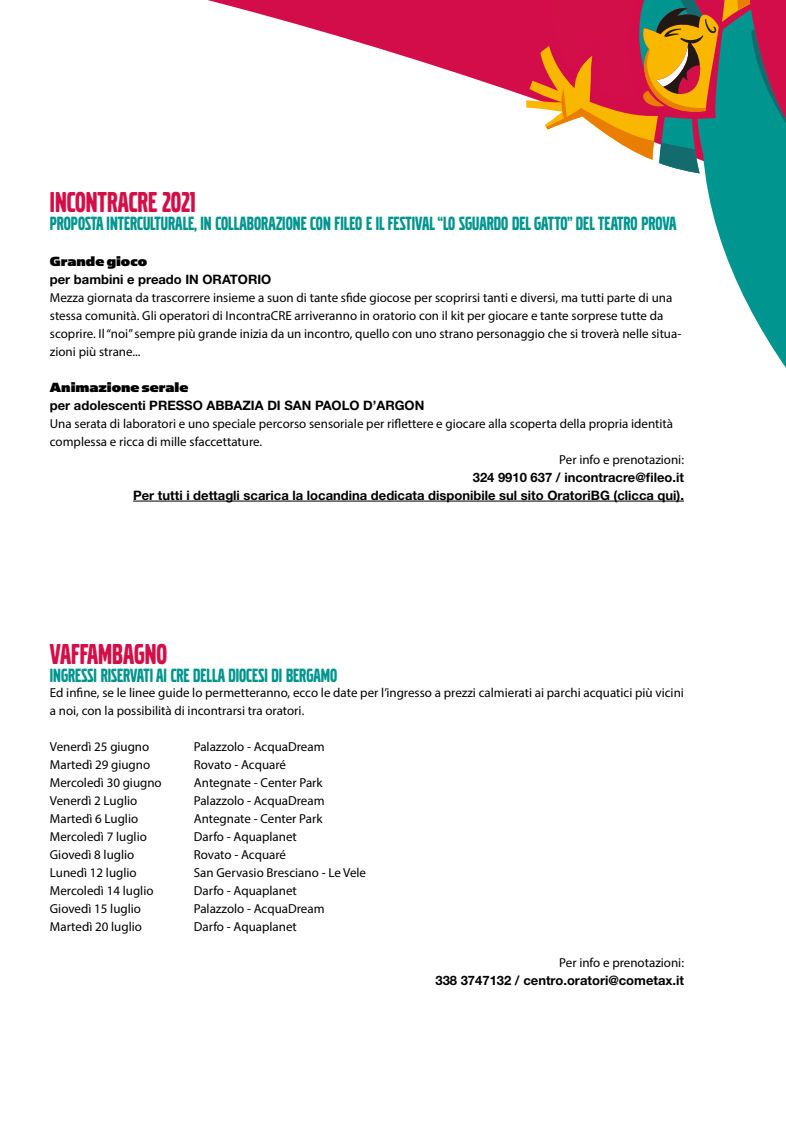
<style>
.page{position:relative;width:786px;height:1124px;background:#fff}
.page>*{position:absolute;margin:0;border:0;box-sizing:border-box;transform-origin:0 0}
.t1{font:30px "Volvo Broad Pro";color:#d30f48}
.t2{font:20px "Volvo Broad Pro";color:#00958f}
.t3{font:15px "Simian Text Gorilla";color:#000}
.t4{font:13px/18px "Myriad Pro";color:#000}
.t5{font:700 13px/18px "Helvetica Neue LT Std";color:#000;text-align:right}
</style>
<div class="page">
<svg style="left:133px;top:0;width:551px;height:502px"></svg>
<svg style="left:750px;top:309px;width:36px;height:59px;fill:#00958f"></svg>
<svg style="left:508px;top:0;width:278px;height:309px"></svg>
<hr style="left:133px;top:500px;width:551px;height:1px;background:#000">
<h1 class="t1" style="left:50px;top:188px;width:148px">INCONTRACRE 2021</h1>
<h2 class="t2" style="left:50px;top:214px;width:628px">PROPOSTA INTERCULTURALE, IN COLLABORAZIONE CON FILEO E IL FESTIVAL “LO SGUARDO DEL GATTO” DEL TEATRO PROVA</h2>
<p class="t3" style="left:50px;top:252px;width:99px">Grande gioco</p>
<p class="t5" style="left:50px;top:270px;width:223px">per bambini e preado IN ORATORIO</p>
<p class="t4" style="left:50px;top:288px;width:633px">Mezza giornata da trascorrere insieme a suon di tante sfide giocose per scoprirsi tanti e diversi, ma tutti parte di una stessa comunità. Gli operatori di IncontraCRE arriveranno in oratorio con il kit per giocare e tante sorprese tutte da scoprire. Il “noi” sempre più grande inizia da un incontro, quello con uno strano personaggio che si troverà nelle situa&shy;zioni più strane...</p>
<p class="t3" style="left:50px;top:378px;width:140px">Animazione serale</p>
<p class="t5" style="left:50px;top:396px;width:376px">per adolescenti PRESSO ABBAZIA DI SAN PAOLO D’ARGON</p>
<p class="t4" style="left:50px;top:414px;width:625px">Una serata di laboratori e uno speciale percorso sensoriale per riflettere e giocare alla scoperta della propria identità</p>
<p class="t4" style="left:50px;top:432px;width:214px">complessa e ricca di mille sfaccettature.</p>
<p class="t4" style="left:559px;top:450px;width:126px">Per info e prenotazioni:</p>
<p class="t5" style="left:133px;top:468px;width:552px">324 9910 637 / incontracre@fileo.it<br>Per tutti i dettagli scarica la locandina dedicata disponibile sul sito OratoriBG (clicca qui).</p>
<h1 class="t1" style="left:50px;top:640px;width:119px">VAFFAMBAGNO</h1>
<h2 class="t2" style="left:50px;top:666px;width:289px">INGRESSI RISERVATI AI CRE DELLA DIOCESI DI BERGAMO</h2>
<p class="t4" style="left:50px;top:683px;width:635px">Ed infine, se le linee guide lo permetteranno, ecco le date per l’ingresso a prezzi calmierati ai parchi acquatici più vicini a noi, con la possibilità di incontrarsi tra oratori.</p>
<p class="t4" style="left:50px;top:737px;width:101px">Venerdì 25 giugno</p>
<p class="t4" style="left:194px;top:737px;width:132px">Palazzolo - AcquaDream</p>
<p class="t4" style="left:50px;top:755px;width:102px">Martedì 29 giugno</p>
<p class="t4" style="left:194px;top:755px;width:94px">Rovato - Acquaré</p>
<p class="t4" style="left:50px;top:773px;width:113px">Mercoledì 30 giugno</p>
<p class="t4" style="left:194px;top:773px;width:130px">Antegnate - Center Park</p>
<p class="t4" style="left:50px;top:791px;width:89px">Venerdì 2 Luglio</p>
<p class="t4" style="left:194px;top:791px;width:132px">Palazzolo - AcquaDream</p>
<p class="t4" style="left:50px;top:809px;width:90px">Martedì 6 Luglio</p>
<p class="t4" style="left:194px;top:809px;width:130px">Antegnate - Center Park</p>
<p class="t4" style="left:50px;top:827px;width:98px">Mercoledì 7 luglio</p>
<p class="t4" style="left:194px;top:827px;width:105px">Darfo - Aquaplanet</p>
<p class="t4" style="left:50px;top:845px;width:86px">Giovedì 8 luglio</p>
<p class="t4" style="left:194px;top:845px;width:94px">Rovato - Acquaré</p>
<p class="t4" style="left:50px;top:863px;width:88px">Lunedì 12 luglio</p>
<p class="t4" style="left:194px;top:863px;width:174px">San Gervasio Bresciano - Le Vele</p>
<p class="t4" style="left:50px;top:881px;width:105px">Mercoledì 14 luglio</p>
<p class="t4" style="left:194px;top:881px;width:105px">Darfo - Aquaplanet</p>
<p class="t4" style="left:50px;top:899px;width:93px">Giovedì 15 luglio</p>
<p class="t4" style="left:194px;top:899px;width:132px">Palazzolo - AcquaDream</p>
<p class="t4" style="left:50px;top:917px;width:94px">Martedì 20 luglio</p>
<p class="t4" style="left:194px;top:917px;width:105px">Darfo - Aquaplanet</p>
<p class="t4" style="left:559px;top:953px;width:126px">Per info e prenotazioni:</p>
<p class="t5" style="left:435px;top:971px;width:250px">338 3747132 / centro.oratori@cometax.it</p>
</div>
